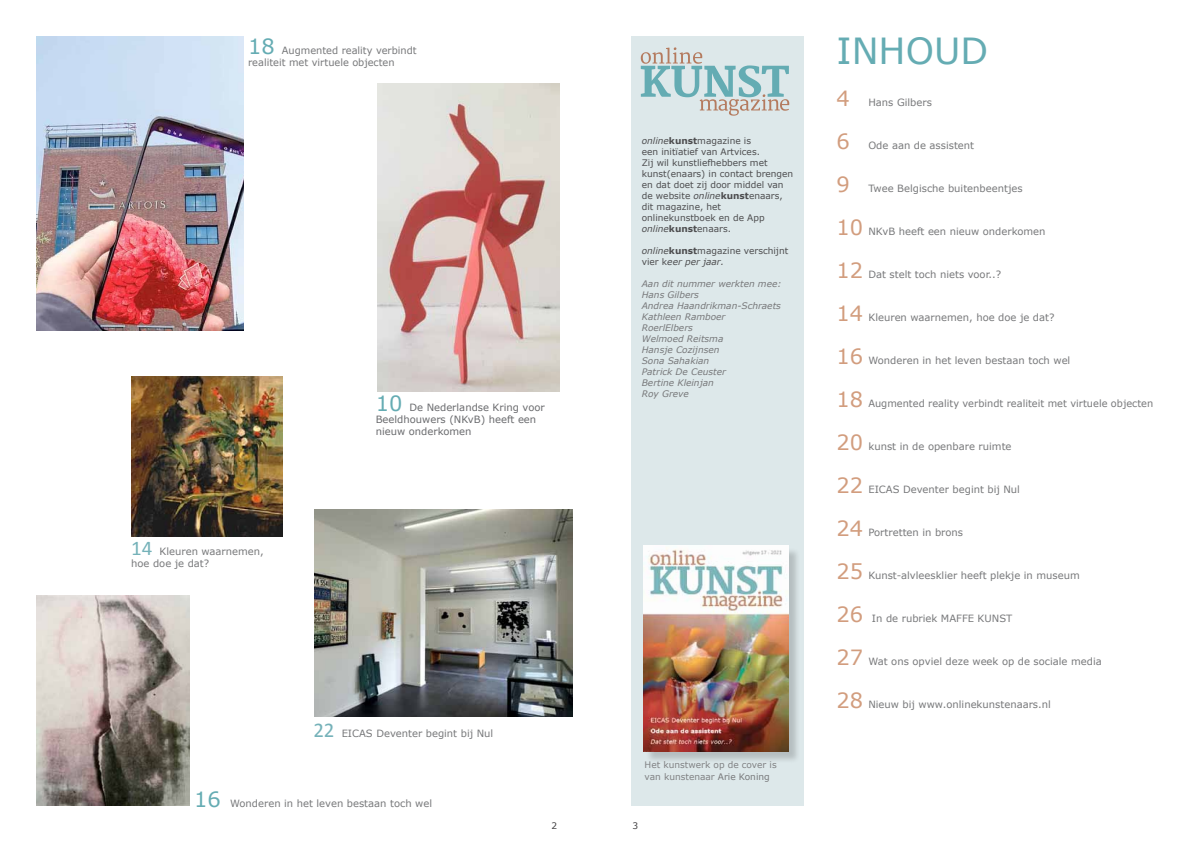
<style>
.page{position:relative;width:1191px;height:842px;background:#fff}
.page>*{position:absolute;margin:0;border:0;box-sizing:border-box;transform-origin:0 0}
.t1{font:36px "Verdana";color:#65acb3}
.t2{font:21px/43px "Verdana";color:#d29d7e}
.t3{font:10px/12px "Verdana";color:#77787a}
.t4{font:10px/12px "Verdana";color:#696a6d}
.t5{font:9px/11px "Verdana";color:#4d4d4f}
.t6{font:italic 9px/11px "Verdana";color:#77787a}
.t7{font:9px/12px "Verdana";color:#808183}
.t8{font:9px "Verdana";color:#414042}
.s1{font-size:21px;color:#65acb3}
.s2{font-family:"Calibri";font-size:21px;color:#75b2b9}
.s3{font-style:italic}
.s4{font-weight:700}
.s5{color:#77787a}
</style>
<div class="page">
<div style="left:631px;top:36px;width:173px;height:770px;background:#dde8ea"></div>
<svg style="left:641px;top:47px;width:148px;height:69px"></svg>
<div style="left:645px;top:547px;width:155px;height:217px;background:#000;opacity:.18"></div>
<img style="left:644px;top:545px;width:144px;height:207px">
<img style="left:377px;top:83px;width:182px;height:308px">
<img style="left:36px;top:595px;width:154px;height:211px">
<img style="left:36px;top:36px;width:208px;height:295px">
<img style="left:315px;top:509px;width:258px;height:208px">
<img style="left:132px;top:376px;width:151px;height:160px">
<p class="t3" style="left:248px;top:45px;width:170px"><span class="s1">18</span> Augmented reality verbindt realiteit met virtuele objecten</p>
<p class="t3" style="left:131px;top:545px;width:134px"><span class="s2">14</span> Kleuren waarnemen, hoe doe je dat?</p>
<p class="t4" style="left:376px;top:401px;width:171px"><span class="s1">10</span> De Nederlandse Kring voor<br>Beeldhouwers (NKvB) heeft een nieuw onderkomen</p>
<p class="t3" style="left:313px;top:727px;width:181px"><span class="s2">22</span> EICAS Deventer begint bij Nul</p>
<p class="t3" style="left:194px;top:797px;width:239px"><span class="s1">16</span> Wonderen in het leven bestaan toch wel</p>
<p class="t5" style="left:642px;top:135px;width:153px"><span class="s3">online</span><span class="s4">kunst</span>magazine is<br>een initïatief van Artvices.<br>Zij wil kunstliefhebbers met kunst(enaars) in contact brengen en dat doet zij door middel van de website <span class="s3">online</span><span class="s4">kunst</span>enaars, dit magazine, het onlinekunstboek en de App <span class="s3">online</span><span class="s4">kunst</span>enaars.</p>
<p class="t5" style="left:642px;top:245px;width:148px"><span class="s3">online</span><span class="s4">kunst</span>magazine verschijnt vier k<span class="s3">eer per jaar.</span></p>
<p class="t6" style="left:642px;top:278px;width:141px">Aan dit nummer werkten mee:<br>Hans Gilbers<br>Andrea Haandrikman-Schraets<br>Kathleen Ramboer<br>RoerlElbers<br>Welmoed Reitsma<br>Hansje Cozijnsen<br>Sona Sahakian<br>Patrick De Ceuster<br>Bertine Kleinjan<br>Roy Greve</p>
<p class="t7" style="left:644px;top:759px;width:134px">Het kunstwerk op de cover is van kunstenaar <span class="s5">Arie Koning</span></p>
<p class="t8" style="left:551px;top:820px;width:7px">2</p>
<p class="t8" style="left:632px;top:820px;width:7px">3</p>
<h1 class="t1" style="left:836px;top:26px;width:153px">INHOUD</h1>
<h2 class="t2" style="left:836px;top:77px;width:28px">4<br>6<br>9<br>10<br>12<br>14<br>16<br>18<br>20<br>22<br>24<br>25<br>26<br>27<br>28</h2>
<p class="t3" style="left:868px;top:96px;width:65px">Hans Gilbers</p>
<p class="t3" style="left:868px;top:139px;width:107px">Ode aan de assistent</p>
<p class="t3" style="left:868px;top:182px;width:156px">Twee Belgische buitenbeentjes</p>
<p class="t3" style="left:868px;top:225px;width:179px">NKvB heeft een nieuw onderkomen</p>
<p class="t3" style="left:868px;top:268px;width:134px">Dat stelt toch niets voor..?</p>
<p class="t3" style="left:868px;top:311px;width:188px">Kleuren waarnemen, hoe doe je dat?</p>
<p class="t3" style="left:868px;top:354px;width:203px">Wonderen in het leven bestaan toch wel</p>
<p class="t3" style="left:868px;top:397px;width:286px">Augmented reality verbindt realiteit met virtuele objecten</p>
<p class="t3" style="left:868px;top:440px;width:145px">kunst in de openbare ruimte</p>
<p class="t3" style="left:868px;top:483px;width:153px">EICAS Deventer begint bij Nul</p>
<p class="t3" style="left:868px;top:526px;width:96px">Portretten in brons</p>
<p class="t3" style="left:868px;top:569px;width:213px">Kunst-alvleesklier heeft plekje in museum</p>
<p class="t3" style="left:872px;top:612px;width:142px">In de rubriek MAFFE KUNST</p>
<p class="t3" style="left:868px;top:655px;width:235px">Wat ons opviel deze week op de sociale media</p>
<p class="t3" style="left:868px;top:698px;width:184px">Nieuw bij www.onlinekunstenaars.nl</p>
</div>
